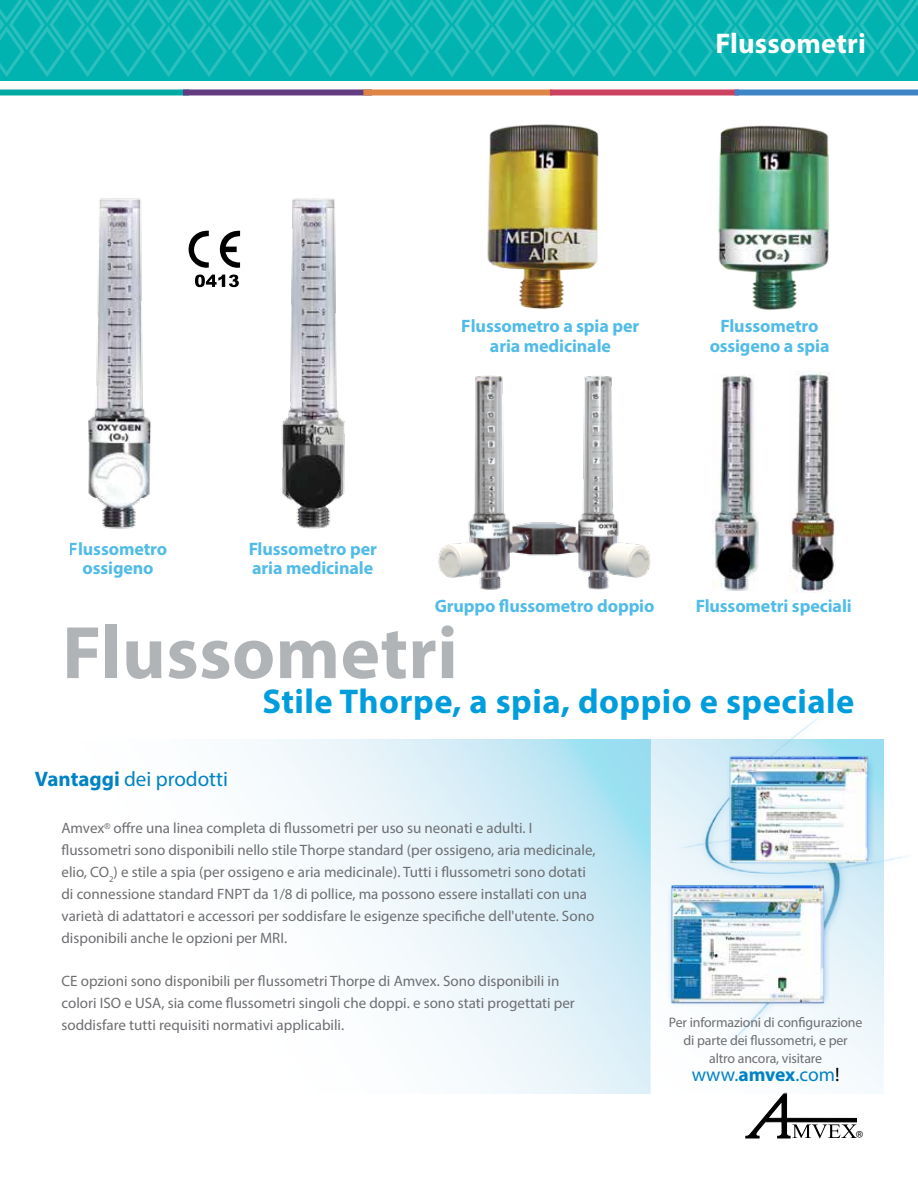
<style>
.page{position:relative;width:918px;height:1188px;background:#fff}
.page>*{position:absolute;margin:0;border:0;box-sizing:border-box;transform-origin:0 0}
.t1{font:700 75px "Myriad Pro";letter-spacing:.005em;color:#b1b4b6}
.t2{font:700 34.5px "Myriad Pro";letter-spacing:.015em;color:#009ddc}
.t3{font:700 28.5px "Myriad Pro";letter-spacing:.005em;color:#fff}
.t4{font:21px "Myriad Pro";color:#0082c4}
.t5{font:19.5px "Myriad Pro";letter-spacing:.005em;color:#0082c4}
.t6{font:700 18px/19.5px "Myriad Pro";letter-spacing:-.005em;color:#009ddc;text-align:center}
.t7{font:15px/21.9px "Myriad Pro";color:#6d6e71}
.t8{font:14.85px "Myriad";color:#000}
.t9{font:13.8px/18px "Myriad Pro";letter-spacing:-.01em;color:#6d6e71;text-align:center}
.s1{font-weight:700}
.s2{color:#000}
</style>
<div class="page">
<div style="left:0;top:0;width:918px;height:81px;background:#00b2b0"></div>
<svg style="left:0;top:0;width:918px;height:77px"></svg>
<div style="left:0;top:89px;width:189px;height:6px;background:#00a9a1"></div>
<div style="left:183px;top:89px;width:189px;height:6px;background:#633b81"></div>
<div style="left:363px;top:89px;width:189px;height:6px;background:#de8445"></div>
<div style="left:550px;top:89px;width:189px;height:6px;background:#cb415f"></div>
<div style="left:735px;top:89px;width:183px;height:6px;background:#3d85c6"></div>
<svg style="left:746px;top:1094px;width:111px;height:44px"></svg>
<img style="left:487px;top:124px;width:112px;height:186px">
<img style="left:718px;top:125px;width:111px;height:185px">
<img style="left:282px;top:198px;width:63px;height:331px">
<img style="left:88px;top:198px;width:63px;height:331px">
<img style="left:713px;top:374px;width:46px;height:216px">
<img style="left:438px;top:375px;width:213px;height:215px">
<svg style="left:254px;top:739px;width:397px;height:355px"></svg>
<div style="left:651px;top:739px;width:232px;height:355px;background:linear-gradient(to bottom,#e0f1f9,#fff)"></div>
<img style="left:668px;top:716px;width:240px;height:336px">
<img style="left:789px;top:372px;width:47px;height:220px">
<svg style="left:189px;top:230px;width:51px;height:57px"></svg>
<div style="left:225px;top:247px;width:12px;height:5px;background:#000"></div>
<h3 class="t3" style="left:716px;top:25px;width:152px">Flussometri</h3>
<p class="t6" style="left:69px;top:538px;width:100px">Flussometro ossigeno</p>
<p class="t6" style="left:462px;top:316px;width:179px">Flussometro a spia per aria medicinale</p>
<p class="t6" style="left:709px;top:316px;width:122px">Flussometro ossigeno a spia</p>
<p class="t6" style="left:248px;top:538px;width:130px;text-align:left">Flussometro per aria medicinale</p>
<p class="t6" style="left:434px;top:596px;width:222px">Gruppo flussometro doppio</p>
<p class="t6" style="left:696px;top:596px;width:158px">Flussometri speciali</p>
<h1 class="t1" style="left:62px;top:604px;width:397px">Flussometri</h1>
<h2 class="t2" style="left:262px;top:679px;width:594px">Stile Thorpe, a spia, doppio e speciale</h2>
<h3 class="t4" style="left:35px;top:766px;width:195px"><span class="s1">Vantaggi</span> dei prodotti</h3>
<p class="t7" style="left:61px;top:817px;width:536px">Amvex<sup>®</sup> offre una linea completa di flussometri per uso su neonati e adulti. I flussometri sono disponibili nello stile Thorpe standard (per ossigeno, aria medicinale, elio, CO<sub>2</sub>) e stile a spia (per ossigeno e aria medicinale). Tutti i flussometri sono dotati di connessione standard FNPT da 1/8 di pollice, ma possono essere installati con una varietà di adattatori e accessori per soddisfare le esigenze specifiche dell'utente. Sono disponibili anche le opzioni per MRI.</p>
<p class="t7" style="left:62px;top:970px;width:515px">CE opzioni sono disponibili per flussometri Thorpe di Amvex. Sono disponibili in colori ISO e USA, sia come flussometri singoli che doppi. e sono stati progettati per soddisfare tutti requisiti normativi applicabili.</p>
<p class="t9" style="left:669px;top:1013px;width:195px">Per informazioni di configurazione di parte dei flussometri, e per altro ancora, visitare</p>
<h3 class="t5" style="left:692px;top:1062px;width:149px">www.<span class="s1">amvex</span>.com<span class="s2">!</span></h3>
<p class="t8" style="left:856px;top:1129px;width:9px">®</p>
</div>
